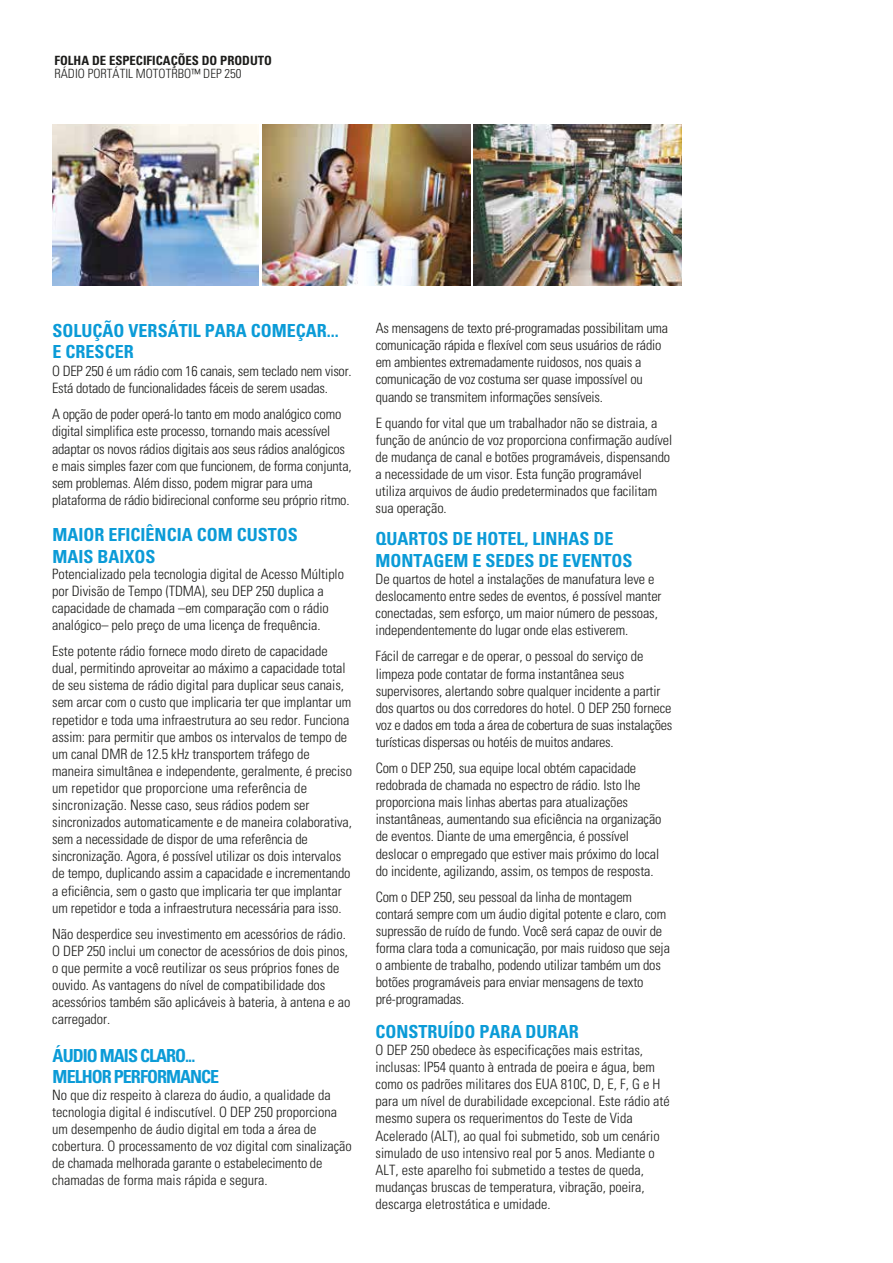
<style>
.page{position:relative;width:893px;height:1263px;background:#fff}
.page>*{position:absolute;margin:0;border:0;box-sizing:border-box;transform-origin:0 0}
.t1{font:700 condensed 18px/21.6px "Univers";color:#0b9bd7}
.t2{font:700 condensed 18px/21.6px "Univers";letter-spacing:-.055em;color:#0b9bd7}
.t3{font:300 condensed 14.25px/17.1px "Univers";letter-spacing:-.01em;color:#1d1d1b}
.t4{font:700 condensed 12.75px "Univers";color:#1d1d1b}
.t5{font:300 condensed 12.75px "Univers";color:#1d1d1b}
</style>
<div class="page">
<img style="left:52px;top:124px;width:630px;height:162px">
<p class="t4" style="left:54px;top:53px;width:219px">FOLHA DE ESPECIFICAÇÕES DO PRODUTO</p>
<p class="t5" style="left:54px;top:66px;width:188px">RÁDIO PORTÁTIL MOTOTRBO™ DEP 250</p>
<p class="t1" style="left:53px;top:319px;width:288px">SOLUÇÃO VERSÁTIL PARA COMEÇAR...<br>E CRESCER</p>
<p class="t3" style="left:52px;top:362px;width:301px">O DEP 250 é um rádio com 16 canais, sem teclado nem visor.<br>Está dotado de funcionalidades fáceis de serem usadas.</p>
<p class="t3" style="left:52px;top:406px;width:301px">A opção de poder operá-lo tanto em modo analógico como digital simplifica este processo, tornando mais acessível adaptar os novos rádios digitais aos seus rádios analógicos e mais simples fazer com que funcionem, de forma conjunta, sem problemas. Além disso, podem migrar para uma plataforma de rádio bidirecional conforme seu próprio ritmo.</p>
<p class="t1" style="left:53px;top:524px;width:247px">MAIOR EFICIÊNCIA COM CUSTOS<br>MAIS BAIXOS</p>
<p class="t3" style="left:52px;top:565px;width:293px">Potencializado pela tecnologia digital de Acesso Múltiplo por Divisão de Tempo (TDMA), seu DEP 250 duplica a capacidade de chamada –em comparação com o rádio analógico– pelo preço de uma licença de frequência.</p>
<p class="t3" style="left:52px;top:642px;width:301px">Este potente rádio fornece modo direto de capacidade dual, permitindo aproveitar ao máximo a capacidade total de seu sistema de rádio digital para duplicar seus canais, sem arcar com o custo que implicaria ter que implantar um repetidor e toda uma infraestrutura ao seu redor. Funciona assim: para permitir que ambos os intervalos de tempo de um canal DMR de 12.5 kHz transportem tráfego de maneira simultânea e independente, geralmente, é preciso um repetidor que proporcione uma referência de sincronização. Nesse caso, seus rádios podem ser sincronizados automaticamente e de maneira colaborativa, sem a necessidade de dispor de uma referência de sincronização. Agora, é possível utilizar os dois intervalos de tempo, duplicando assim a capacidade e incrementando a eficiência, sem o gasto que implicaria ter que implantar um repetidor e toda a infraestrutura necessária para isso.</p>
<p class="t3" style="left:52px;top:925px;width:300px">Não desperdice seu investimento em acessórios de rádio.<br>O DEP 250 inclui um conector de acessórios de dois pinos, o que permite a você reutilizar os seus próprios fones de ouvido. As vantagens do nível de compatibilidade dos acessórios também são aplicáveis à bateria, à antena e ao carregador.</p>
<p class="t2" style="left:53px;top:1044px;width:168px">ÁUDIO MAIS CLARO...<br>MELHOR PERFORMANCE</p>
<p class="t3" style="left:52px;top:1086px;width:301px">No que diz respeito à clareza do áudio, a qualidade da tecnologia digital é indiscutível. O DEP 250 proporciona um desempenho de áudio digital em toda a área de cobertura. O processamento de voz digital com sinalização de chamada melhorada garante o estabelecimento de chamadas de forma mais rápida e segura.</p>
<p class="t3" style="left:376px;top:319px;width:294px">As mensagens de texto pré-programadas possibilitam uma comunicação rápida e flexível com seus usuários de rádio em ambientes extremadamente ruidosos, nos quais a comunicação de voz costuma ser quase impossível ou quando se transmitem informações sensíveis.</p>
<p class="t3" style="left:376px;top:414px;width:298px">E quando for vital que um trabalhador não se distraia, a função de anúncio de voz proporciona confirmação audível de mudança de canal e botões programáveis, dispensando a necessidade de um visor. Esta função programável utiliza arquivos de áudio predeterminados que facilitam sua operação.</p>
<p class="t1" style="left:376px;top:528px;width:259px">QUARTOS DE HOTEL, LINHAS DE<br>MONTAGEM E SEDES DE EVENTOS</p>
<p class="t3" style="left:376px;top:570px;width:287px">De quartos de hotel a instalações de manufatura leve e deslocamento entre sedes de eventos, é possível manter conectadas, sem esforço, um maior número de pessoas, independentemente do lugar onde elas estiverem.</p>
<p class="t3" style="left:376px;top:648px;width:298px">Fácil de carregar e de operar, o pessoal do serviço de limpeza pode contatar de forma instantânea seus supervisores, alertando sobre qualquer incidente a partir dos quartos ou dos corredores do hotel. O DEP 250 fornece voz e dados em toda a área de cobertura de suas instalações turísticas dispersas ou hotéis de muitos andares.</p>
<p class="t3" style="left:376px;top:759px;width:287px">Com o DEP 250, sua equipe local obtém capacidade redobrada de chamada no espectro de rádio. Isto lhe proporciona mais linhas abertas para atualizações instantâneas, aumentando sua eficiência na organização de eventos. Diante de uma emergência, é possível deslocar o empregado que estiver mais próximo do local do incidente, agilizando, assim, os tempos de resposta.</p>
<p class="t3" style="left:376px;top:888px;width:296px">Com o DEP 250, seu pessoal da linha de montagem contará sempre com um áudio digital potente e claro, com supressão de ruído de fundo. Você será capaz de ouvir de forma clara toda a comunicação, por mais ruidoso que seja o ambiente de trabalho, podendo utilizar também um dos botões programáveis para enviar mensagens de texto pré-programadas.</p>
<p class="t1" style="left:376px;top:1020px;width:205px">CONSTRUÍDO PARA DURAR</p>
<p class="t3" style="left:376px;top:1041px;width:296px">O DEP 250 obedece às especificações mais estritas, inclusas: IP54 quanto à entrada de poeira e água, bem como os padrões militares dos EUA 810C, D, E, F, G e H para um nível de durabilidade excepcional. Este rádio até mesmo supera os requerimentos do Teste de Vida Acelerado (ALT), ao qual foi submetido, sob um cenário simulado de uso intensivo real por 5 anos. Mediante o ALT, este aparelho foi submetido a testes de queda, mudanças bruscas de temperatura, vibração, poeira, descarga eletrostática e umidade.</p>
</div>
